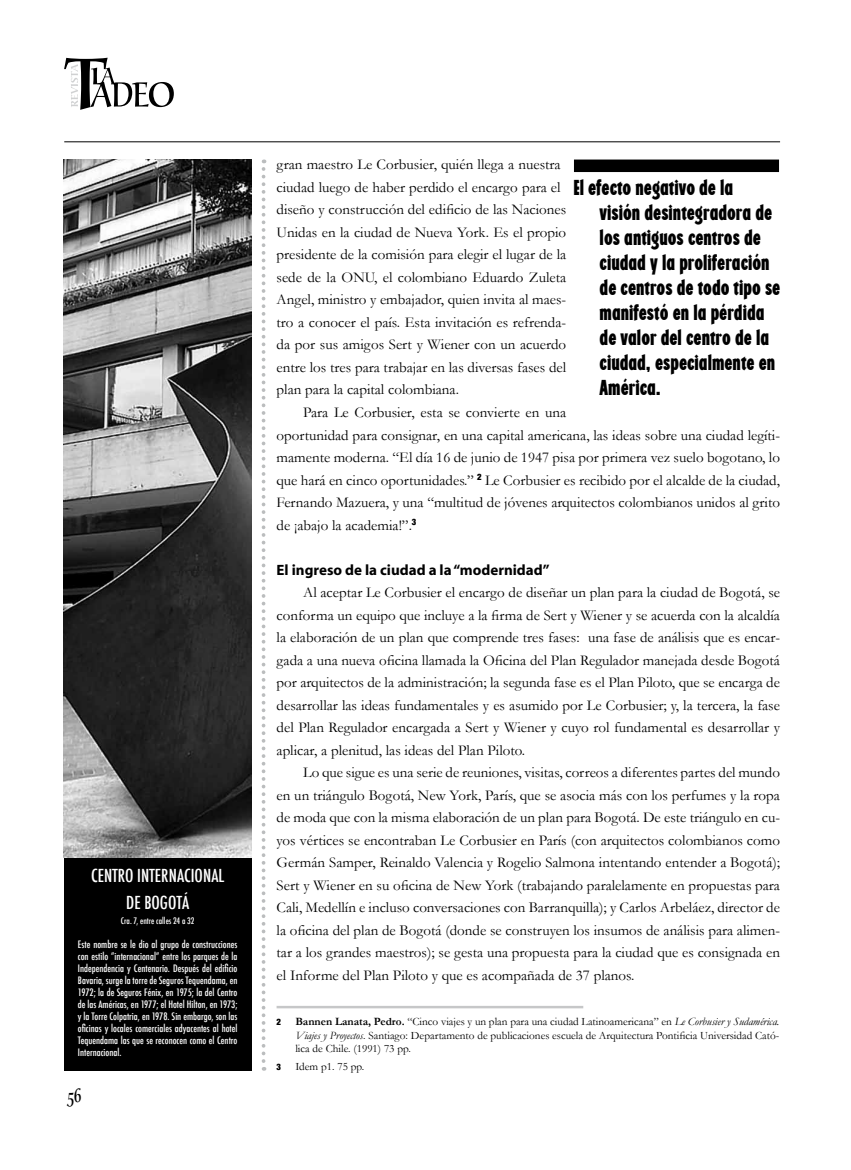
<style>
.page{position:relative;width:851px;height:1170px;background:#fff}
.page>*{position:absolute;margin:0;border:0;box-sizing:border-box;transform-origin:0 0}
.t1{font:22.5px/25px "Regatta Condensed Let Plain";color:#000}
.t2{font:20px "URW Alcuin SCT";color:#000;scale:.7 1}
.t3{font:500 condensed 17.5px/27px "Futura";color:#fff;text-align:center}
.t4{font:15px/22.5px "Garamond";color:#000}
.t5{font:700 15px "Myriad";color:#000}
.t6{font:11.25px/13.5px "Garamond";color:#000;text-align:justify}
.t7{font:500 condensed 10px/12px "Futura";color:#fff;text-align:justify}
.t8{font:500 condensed 8.75px "Futura";color:#fff}
.s1{font-family:"Helvetica Neue";font-weight:900;font-stretch:condensed;font-size:8.75px}
.s2{font-weight:700}
.s3{font-style:italic}
</style>
<div class="page">
<svg style="left:64px;top:58px;width:110px;height:52px"></svg>
<hr style="left:64px;top:141px;width:716px;height:1px;background:#000">
<svg style="left:261px;top:169px;width:4px;height:901px"></svg>
<div style="left:574px;top:159px;width:204px;height:13px;background:#000"></div>
<hr style="left:276px;top:1005px;width:307px;height:3px;background:#c6c7c8">
<div style="left:64px;top:857px;width:187px;height:213px;background:#000"></div>
<img style="left:64px;top:159px;width:187px;height:698px">
<p class="t3" style="left:91px;top:862px;width:135px">Centro Internacional de Bogotá</p>
<p class="t8" style="left:121px;top:915px;width:75px">Cra. 7, entre calles 24 a 32</p>
<p class="t7" style="left:78px;top:938px;width:161px">Este nombre se le dio al grupo de construcciones con estilo “internacional” entre los parques de la Independencia y Centenario. Después del edificio Bavaria, surge la torre de Seguros Tequendama, en 1972; la de Seguros Fénix, en 1975; la del Centro de las Américas, en 1977; el Hotel Hilton, en 1973; y la Torre Colpatria, en 1978. Sin embargo, son las oficinas y locales comerciales adyacentes al hotel Tequendama las que se reconocen como el Centro Internacional.</p>
<h2 class="t2" style="left:67px;top:1083px;width:21px">56</h2>
<p class="t4" style="left:276px;top:153px;width:291px">gran maestro Le Corbusier, quién llega a nuestra ciudad luego de haber perdido el encargo para el diseño y construcción del edificio de las Naciones Unidas en la ciudad de Nueva York. Es el propio presidente de la comisión para elegir el lugar de la sede de la ONU, el colombiano Eduardo Zuleta Angel, ministro y embajador, quien invita al maes&shy;tro a conocer el país. Esta invitación es refrenda&shy;da por sus amigos Sert y Wiener con un acuerdo entre los tres para trabajar en las diversas fases del plan para la capital colombiana.</p>
<p class="t4" style="left:276px;top:401px;width:505px;text-indent:27px">Para Le Corbusier, esta se convierte en una<br>oportunidad para consignar, en una capital americana, las ideas sobre una ciudad legíti&shy;mamente moderna. “El día 16 de junio de 1947 pisa por primera vez suelo bogotano, lo que hará en cinco oportunidades.” <sup>2</sup> Le Corbusier es recibido por el alcalde de la ciudad, Fernando Mazuera, y una “multitud de jóvenes arquitectos colombianos unidos al grito de ¡abajo la academia!”.<sup>3</sup></p>
<p class="t5" style="left:276px;top:561px;width:274px">El ingreso de la ciudad a la “modernidad”</p>
<p class="t4" style="left:276px;top:581px;width:505px;text-align:justify;text-indent:27px">Al aceptar Le Corbusier el encargo de diseñar un plan para la ciudad de Bogotá, se conforma un equipo que incluye a la firma de Sert y Wiener y se acuerda con la alcaldía la elaboración de un plan que comprende tres fases: una fase de análisis que es encar&shy;gada a una nueva oficina llamada la Oficina del Plan Regulador manejada desde Bogotá por arquitectos de la administración; la segunda fase es el Plan Piloto, que se encarga de desarrollar las ideas fundamentales y es asumido por Le Corbusier; y, la tercera, la fase del Plan Regulador encargada a Sert y Wiener y cuyo rol fundamental es desarrollar y aplicar, a plenitud, las ideas del Plan Piloto.</p>
<p class="t4" style="left:276px;top:761px;width:505px;text-align:justify;text-indent:27px">Lo que sigue es una serie de reuniones, visitas, correos a diferentes partes del mundo en un triángulo Bogotá, New York, París, que se asocia más con los perfumes y la ropa de moda que con la misma elaboración de un plan para Bogotá. De este triángulo en cu&shy;yos vértices se encontraban Le Corbusier en París (con arquitectos colombianos como Germán Samper, Reinaldo Valencia y Rogelio Salmona intentando entender a Bogotá); Sert y Wiener en su oficina de New York (trabajando paralelamente en propuestas para Cali, Medellín e incluso conversaciones con Barranquilla); y Carlos Arbeláez, director de la oficina del plan de Bogotá (donde se construyen los insumos de análisis para alimen&shy;tar a los grandes maestros); se gesta una propuesta para la ciudad que es consignada en el Informe del Plan Piloto y que es acompañada de 37 planos.</p>
<h1 class="t1" style="left:599px;top:175px;width:182px;text-indent:-26px">El efecto negativo de la<br>visión desintegradora de los antiguos centros de ciudad y la proliferación de centros de todo tipo se manifestó en la pérdida de valor del centro de la ciudad, especialmente en<br>América.</h1>
<p class="t6" style="left:295px;top:1014px;width:485px;text-indent:-19px"><span class="s1">2</span> <span class="s2">Bannen Lanata, Pedro.</span> “Cinco viajes y un plan para una ciudad Latinoamericana” en <span class="s3">Le Corbusier y Sudamérica.<br>Viajes y Proyectos</span>. Santiago: Departamento de publicaciones escuela de Arquitectura Pontificia Universidad Cató&shy;lica de Chile. (1991) 73 pp.</p>
<p class="t6" style="left:276px;top:1059px;width:89px"><span class="s1">3</span> Idem p1. 75 pp.</p>
</div>
